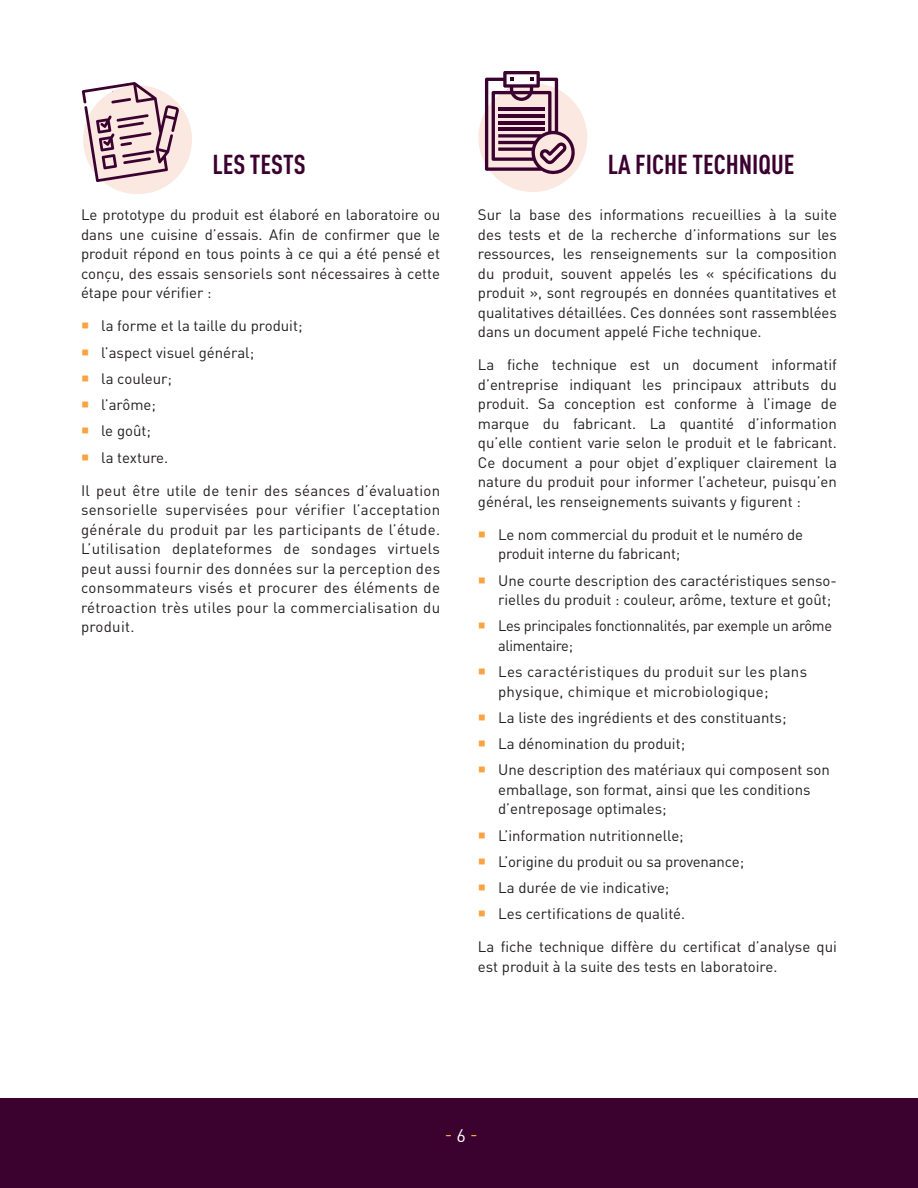
<style>
.page{position:relative;width:918px;height:1188px;background:#fff}
.page>*{position:absolute;margin:0;border:0;box-sizing:border-box;transform-origin:0 0}
.t1{font:700 condensed 27px "DINOT";color:#3b0230}
.t2{font:18px "DINOT";color:#f9a341}
.t3{font:15px/19.5px "DINOT";color:#231f20;text-align:justify}
.t4{font:15px/19.5px "DINOT";letter-spacing:.02em;color:#231f20}
.t5{font:15px/19.5px "DINOT";letter-spacing:-.02em;color:#231f20}
.s1{color:#fff}
</style>
<div class="page">
<div style="left:0;top:1098px;width:918px;height:90px;background:#3b0230"></div>
<div style="left:83px;top:85px;width:109px;height:109px;background:#fae8e1;border-radius:50%"></div>
<svg style="left:82px;top:82px;width:97px;height:100px"></svg>
<div style="left:478px;top:83px;width:109px;height:109px;background:#fae8e1;border-radius:50%"></div>
<svg style="left:485px;top:71px;width:91px;height:104px"></svg>
<hr style="left:498px;top:127px;width:47px;height:4px;background:#3b0230">
<h2 class="t1" style="left:212px;top:148px;width:95px">LES TESTS</h2>
<p class="t3" style="left:81px;top:205px;width:361px">Le prototype du produit est élaboré en laboratoire ou dans une cuisine d’essais. Afin de confirmer que le produit répond en tous points à ce qui a été pensé et conçu, des essais sensoriels sont nécessaires à cette étape pour vérifier :</p>
<p class="t3" style="left:101px;top:316px;width:203px">la forme et la taille du produit;</p>
<p class="t3" style="left:101px;top:342px;width:154px">l’aspect visuel général;</p>
<p class="t3" style="left:101px;top:368px;width:72px">la couleur;</p>
<p class="t3" style="left:101px;top:394px;width:56px">l’arôme;</p>
<p class="t3" style="left:101px;top:421px;width:51px">le goût;</p>
<p class="t3" style="left:101px;top:447px;width:69px">la texture.</p>
<p class="t3" style="left:81px;top:480px;width:361px">Il peut être utile de tenir des séances d’évaluation sensorielle supervisées pour vérifier l’acceptation générale du produit par les participants de l’étude.<br>L’utilisation deplateformes de sondages virtuels peut aussi fournir des données sur la perception des consommateurs visés et procurer des éléments de rétroaction très utiles pour la commercialisation du produit.</p>
<h2 class="t1" style="left:608px;top:148px;width:188px">LA FICHE TECHNIQUE</h2>
<p class="t3" style="left:478px;top:205px;width:361px">Sur la base des informations recueillies à la suite des tests et de la recherche d’informations sur les ressources, les renseignements sur la composition du produit, souvent appelés les « spécifications du produit », sont regroupés en données quantitatives et qualitatives détaillées. Ces données sont rassemblées dans un document appelé Fiche technique.</p>
<p class="t3" style="left:478px;top:355px;width:361px">La fiche technique est un document informatif d’entreprise indiquant les principaux attributs du produit. Sa conception est conforme à l’image de marque du fabricant. La quantité d’information qu’elle contient varie selon le produit et le fabricant.<br>Ce document a pour objet d’expliquer clairement la nature du produit pour informer l’acheteur, puisqu’en général, les renseignements suivants y figurent :</p>
<p class="t3" style="left:498px;top:524px;width:306px">Le nom commercial du produit et le numéro de produit interne du fabricant;</p>
<p class="t3" style="left:498px;top:570px;width:340px">Une courte description des caractéristiques senso&shy;rielles du produit : couleur, arôme, texture et goût;</p>
<p class="t5" style="left:498px;top:616px;width:335px">Les principales fonctionnalités, par exemple un arôme alimentaire;</p>
<p class="t4" style="left:498px;top:661px;width:311px">Les caractéristiques du produit sur les plans physique, chimique et microbiologique;</p>
<p class="t3" style="left:498px;top:707px;width:290px">La liste des ingrédients et des constituants;</p>
<p class="t3" style="left:498px;top:733px;width:189px">La dénomination du produit;</p>
<p class="t3" style="left:498px;top:760px;width:333px;text-align:left">Une description des matériaux qui composent son emballage, son format, ainsi que les conditions d’entreposage optimales;</p>
<p class="t3" style="left:498px;top:825px;width:187px">L’information nutritionnelle;</p>
<p class="t3" style="left:498px;top:851px;width:247px">L’origine du produit ou sa provenance;</p>
<p class="t3" style="left:498px;top:877px;width:173px">La durée de vie indicative;</p>
<p class="t3" style="left:498px;top:904px;width:189px">Les certifications de qualité.</p>
<p class="t3" style="left:478px;top:937px;width:361px">La fiche technique diffère du certificat d’analyse qui est produit à la suite des tests en laboratoire.</p>
<p class="t2" style="left:445px;top:1123px;width:34px">- <span class="s1">6</span> -</p>
</div>
